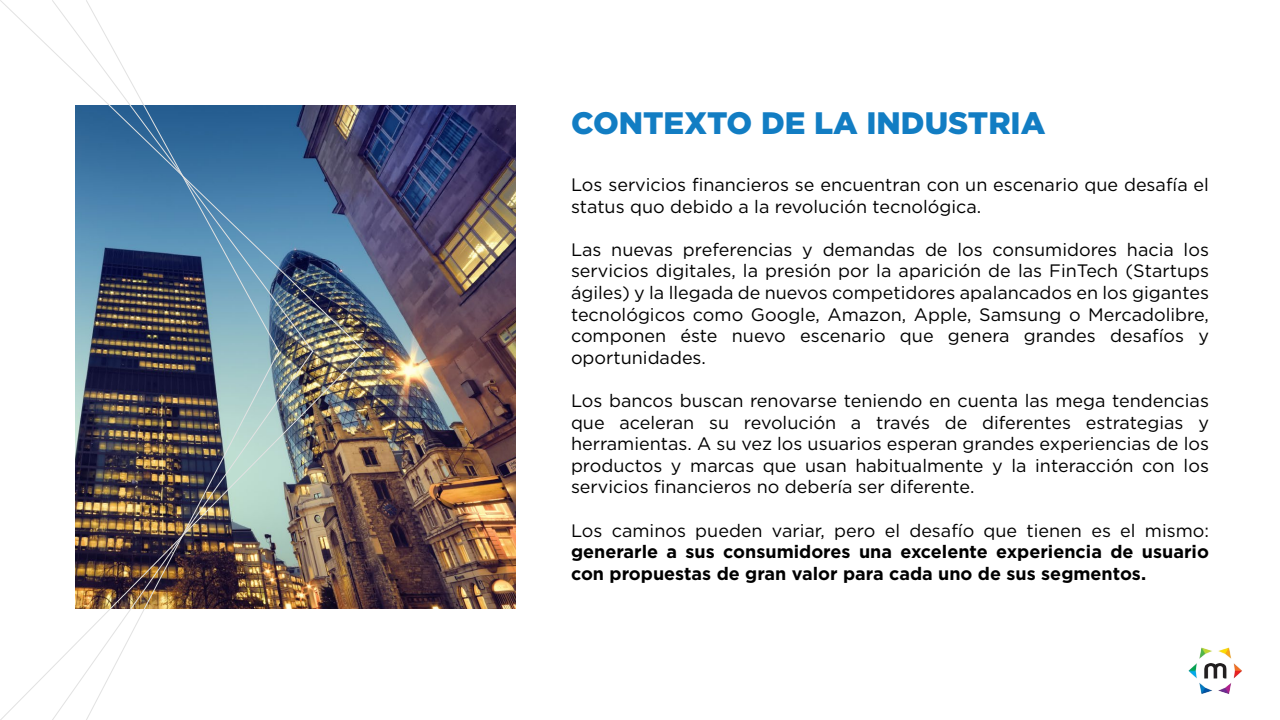
<style>
.page{position:relative;width:1280px;height:720px;background:#fff}
.page>*{position:absolute;margin:0;border:0;box-sizing:border-box;transform-origin:0 0}
.t1{font:900 31px "Gotham";color:#127dc3}
.t2{font:18px/21.6px "Gotham";color:#000;text-align:justify}
.t3{font:700 18px/21.6px "Gotham";color:#000}
</style>
<div class="page">
<img style="left:366px;top:105px;width:150px;height:504px">
<img style="left:0;top:0;width:366px;height:720px">
<img style="left:85px;top:0;width:195px;height:720px">
<img style="left:1188px;top:648px;width:54px;height:46px">
<h1 class="t1" style="left:571px;top:101px;width:476px">CONTEXTO DE LA INDUSTRIA</h1>
<p class="t2" style="left:571px;top:173px;width:640px">Los servicios financieros se encuentran con un escenario que desafía el status quo debido a la revolución tecnológica.</p>
<p class="t2" style="left:571px;top:238px;width:640px">Las nuevas preferencias y demandas de los consumidores hacia los servicios digitales, la presión por la aparición de las FinTech (Startups ágiles) y la llegada de nuevos competidores apalancados en los gigantes tecnológicos como Google, Amazon, Apple, Samsung o Mercadolibre, componen éste nuevo escenario que genera grandes desafíos y oportunidades.</p>
<p class="t2" style="left:571px;top:389px;width:640px">Los bancos buscan renovarse teniendo en cuenta las mega tendencias que aceleran su revolución a través de diferentes estrategias y herramientas. A su vez los usuarios esperan grandes experiencias de los productos y marcas que usan habitualmente y la interacción con los servicios financieros no debería ser diferente.</p>
<p class="t2" style="left:571px;top:519px;width:640px">Los caminos pueden variar, pero el desafío que tienen es el mismo:</p>
<p class="t3" style="left:571px;top:541px;width:639px">generarle a sus consumidores una excelente experiencia de usuario con propuestas de gran valor para cada uno de sus segmentos.</p>
</div>
